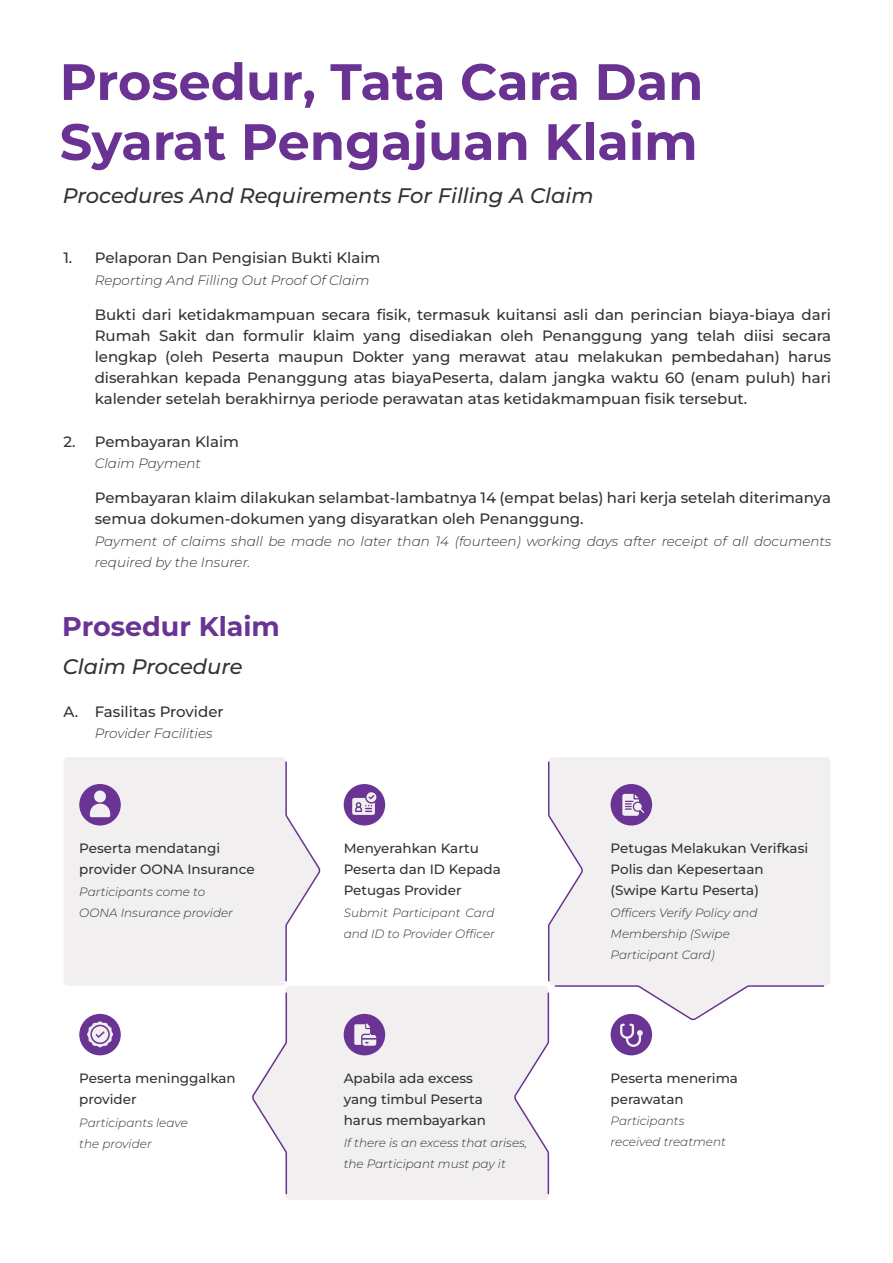
<style>
.page{position:relative;width:893px;height:1263px;background:#fff}
.page>*{position:absolute;margin:0;border:0;box-sizing:border-box;transform-origin:0 0}
.t1{font:700 51px/60px "Montserrat";color:#693293}
.t2{font:700 27px "Montserrat";color:#693493}
.t3{font:italic 500 21px "Montserrat";color:#333}
.t4{font:500 15px/21px "Montserrat";color:#333;text-align:justify}
.t5{font:500 13.5px/21px "Montserrat";color:#333}
.t6{font:italic 300 13.5px/21px "Montserrat";color:#333}
.t7{font:italic 300 12px/21px "Montserrat";color:#333}
</style>
<div class="page">
<div style="left:64px;top:757px;width:221px;height:229px;background:#f1efef"></div>
<div style="left:286px;top:986px;width:262px;height:214px;background:#f1efef"></div>
<div style="left:549px;top:757px;width:281px;height:228px;background:#f1efef"></div>
<div style="left:79px;top:784px;width:42px;height:41px;background:#693493;border-radius:50%"></div>
<svg style="left:90px;top:790px;width:20px;height:27px"></svg>
<div style="left:344px;top:784px;width:41px;height:41px;background:#693493;border-radius:50%"></div>
<svg style="left:352px;top:792px;width:24px;height:23px"></svg>
<div style="left:344px;top:1014px;width:41px;height:41px;background:#693493;border-radius:50%"></div>
<svg style="left:354px;top:1024px;width:22px;height:22px"></svg>
<div style="left:79px;top:1014px;width:42px;height:41px;background:#693493;border-radius:50%"></div>
<svg style="left:87px;top:1021px;width:26px;height:26px"></svg>
<svg style="left:284px;top:760px;width:37px;height:223px"></svg>
<svg style="left:252px;top:991px;width:36px;height:204px"></svg>
<svg style="left:513px;top:760px;width:313px;height:435px"></svg>
<h1 class="t1" style="left:60px;top:50px;width:645px">Prosedur, Tata Cara Dan<br>Syarat Pengajuan Klaim</h1>
<h3 class="t3" style="left:63px;top:181px;width:532px">Procedures And Requirements For Filling A Claim</h3>
<p class="t4" style="left:63px;top:247px;width:319px">1. Pelaporan Dan Pengisian Bukti Klaim</p>
<p class="t6" style="left:95px;top:269px;width:276px">Reporting And Filling Out Proof Of Claim</p>
<p class="t4" style="left:95px;top:303px;width:738px">Bukti dari ketidakmampuan secara fisik, termasuk kuitansi asli dan perincian biaya-biaya dari Rumah Sakit dan formulir klaim yang disediakan oleh Penanggung yang telah diisi secara lengkap (oleh Peserta maupun Dokter yang merawat atau melakukan pembedahan) harus diserahkan kepada Penanggung atas biayaPeserta, dalam jangka waktu 60 (enam puluh) hari kalender setelah berakhirnya periode perawatan atas ketidakmampuan fisik tersebut.</p>
<p class="t4" style="left:63px;top:431px;width:177px">2. Pembayaran Klaim</p>
<p class="t6" style="left:95px;top:452px;width:108px">Claim Payment</p>
<p class="t4" style="left:95px;top:487px;width:738px">Pembayaran klaim dilakukan selambat-lambatnya 14 (empat belas) hari kerja setelah diterimanya semua dokumen-dokumen yang disyaratkan oleh Penanggung.</p>
<p class="t6" style="left:95px;top:530px;width:738px">Payment of claims shall be made no later than 14 (fourteen) working days after receipt of all documents required by the Insurer.</p>
<h2 class="t2" style="left:62px;top:608px;width:219px">Prosedur Klaim</h2>
<h3 class="t3" style="left:63px;top:652px;width:181px">Claim Procedure</h3>
<p class="t4" style="left:63px;top:700px;width:162px">A. Fasilitas Provider</p>
<p class="t6" style="left:95px;top:722px;width:119px">Provider Facilities</p>
<p class="t5" style="left:79px;top:837px;width:177px">Peserta mendatangi provider OONA Insurance</p>
<p class="t7" style="left:79px;top:881px;width:155px">Participants come to<br>OONA Insurance provider</p>
<p class="t5" style="left:79px;top:1067px;width:158px">Peserta meninggalkan provider</p>
<p class="t7" style="left:79px;top:1112px;width:110px">Participants leave the provider</p>
<p class="t5" style="left:344px;top:837px;width:159px">Menyerahkan Kartu<br>Peserta dan ID Kepada<br>Petugas Provider</p>
<p class="t7" style="left:344px;top:901px;width:153px">Submit Participant Card and ID to Provider Officer</p>
<p class="t5" style="left:344px;top:1067px;width:144px">Apabila ada excess yang timbul Peserta harus membayarkan</p>
<p class="t7" style="left:344px;top:1132px;width:185px">If there is an excess that arises, the Participant must pay it</p>
<p class="t5" style="left:611px;top:837px;width:199px">Petugas Melakukan Verifkasi<br>Polis dan Kepesertaan (Swipe Kartu Peserta)</p>
<p class="t7" style="left:611px;top:901px;width:148px">Officers Verify Policy and<br>Membership (Swipe<br>Participant Card)</p>
<p class="t5" style="left:611px;top:1067px;width:129px">Peserta menerima perawatan</p>
<p class="t7" style="left:611px;top:1110px;width:117px">Participants received treatment</p>
</div>
